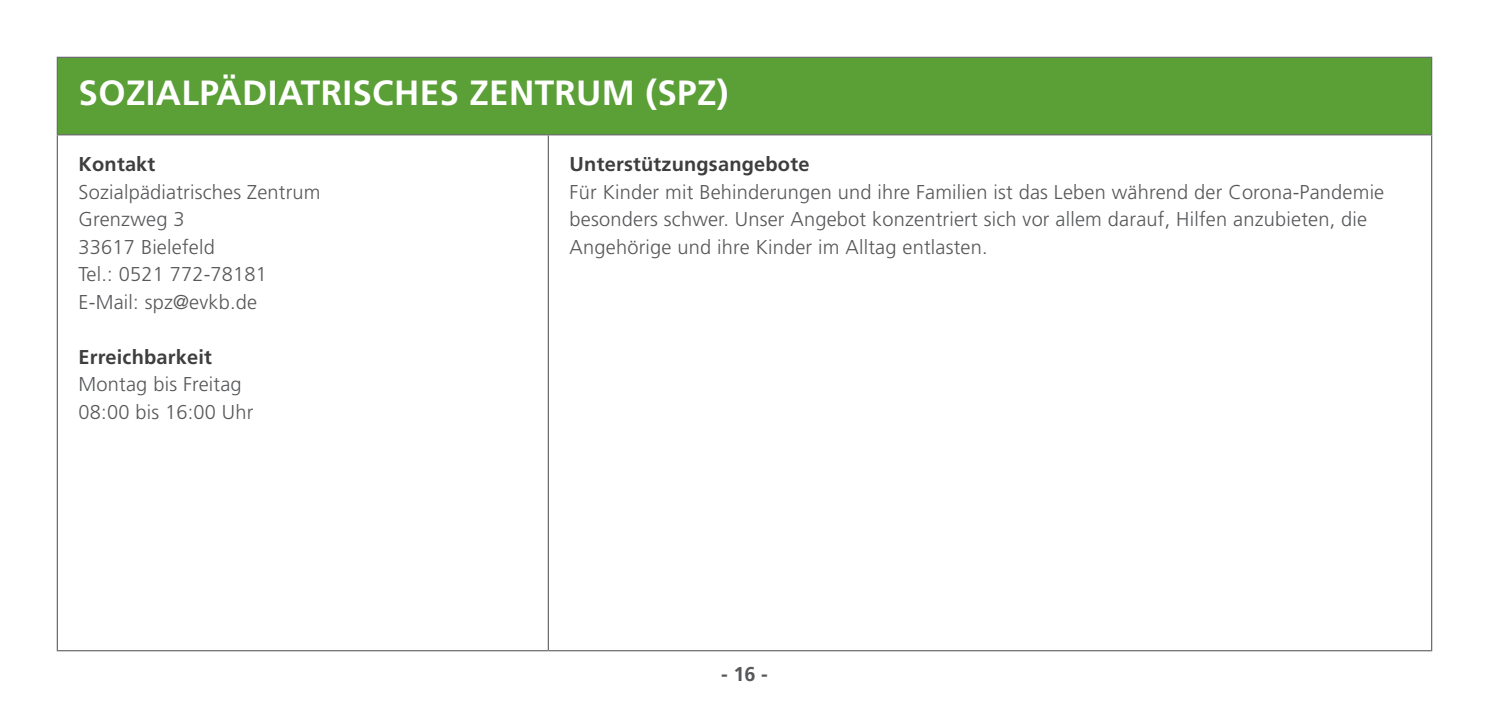
<style>
.page{position:relative;width:1489px;height:709px;background:#fff}
.page>*{position:absolute;margin:0;border:0;box-sizing:border-box;transform-origin:0 0}
.t1{font:700 35px "Frutiger LT Std";letter-spacing:.01em;color:#fff}
.t2{font:300 20px/27.5px "Frutiger LT Std";letter-spacing:.01em;color:#57585a}
.t3{font:700 20px "Frutiger LT Std";letter-spacing:.01em;color:#3e3e3f}
.t4{font:700 20px "Frutiger LT Std";color:#57585a}
</style>
<div class="page">
<div style="left:57px;top:57px;width:1374px;height:78px;background:#5b9f37"></div>
<hr style="left:57px;top:57px;width:491px;height:1px;background:#6c6d70">
<hr style="left:57px;top:58px;width:1px;height:76px;background:#6c6d70">
<hr style="left:548px;top:57px;width:883px;height:1px;background:#6c6d70">
<hr style="left:1430px;top:58px;width:1px;height:76px;background:#6c6d70">
<hr style="left:57px;top:134px;width:491px;height:1px;background:#6c6d70">
<hr style="left:57px;top:135px;width:1px;height:515px;background:#6c6d70">
<hr style="left:548px;top:134px;width:883px;height:1px;background:#6c6d70">
<hr style="left:547px;top:135px;width:2px;height:515px;background:#6c6d70">
<hr style="left:1430px;top:135px;width:1px;height:515px;background:#6c6d70">
<hr style="left:57px;top:650px;width:491px;height:1px;background:#6c6d70">
<hr style="left:548px;top:650px;width:883px;height:1px;background:#6c6d70">
<p class="t1" style="left:79px;top:72px;width:651px">SOZIALPÄDIATRISCHES ZENTRUM (SPZ)</p>
<p class="t3" style="left:79px;top:152px;width:78px">Kontakt</p>
<p class="t2" style="left:79px;top:178px;width:243px">Sozialpädiatrisches Zentrum</p>
<p class="t2" style="left:79px;top:206px;width:107px">Grenzweg 3</p>
<p class="t2" style="left:79px;top:233px;width:138px">33617 Bielefeld</p>
<p class="t2" style="left:79px;top:261px;width:190px">Tel.: 0521 772-78181</p>
<p class="t2" style="left:79px;top:288px;width:180px">E-Mail: spz@evkb.de</p>
<p class="t3" style="left:79px;top:345px;width:135px">Erreichbarkeit</p>
<p class="t2" style="left:79px;top:371px;width:165px">Montag bis Freitag</p>
<p class="t2" style="left:79px;top:398px;width:176px">08:00 bis 16:00 Uhr</p>
<p class="t3" style="left:569px;top:152px;width:241px">Unterstützungsangebote</p>
<p class="t2" style="left:569px;top:178px;width:816px">Für Kinder mit Behinderungen und ihre Familien ist das Leben während der Corona-Pandemie besonders schwer. Unser Angebot konzentriert sich vor allem darauf, Hilfen anzubieten, die<br>Angehörige und ihre Kinder im Alltag entlasten.</p>
<p class="t4" style="left:721px;top:662px;width:48px">- 16 -</p>
</div>
